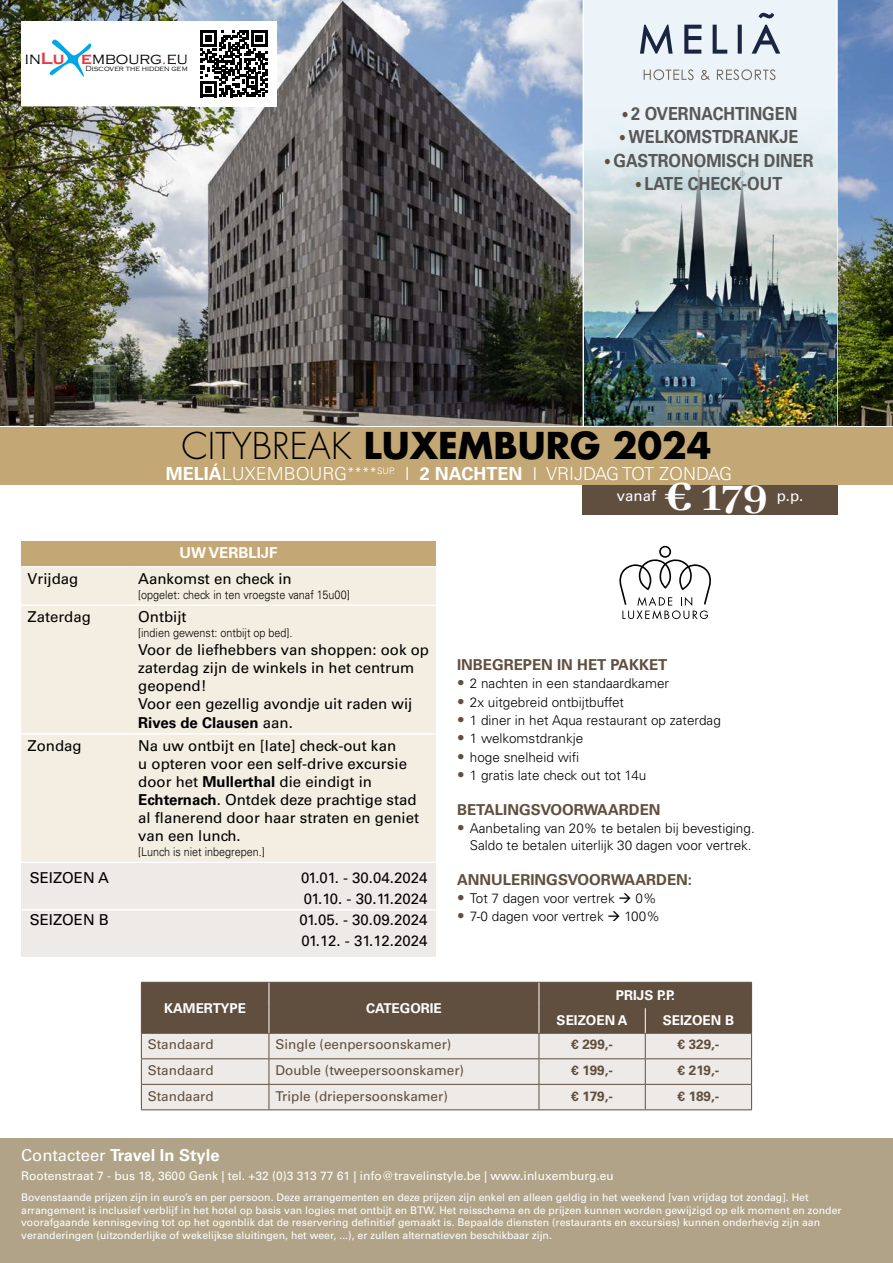
<style>
.page{position:relative;width:893px;height:1263px;background:#fff}
.page>*{position:absolute;margin:0;border:0;box-sizing:border-box;transform-origin:0 0}
.t1{font:800 45px "Abhaya Libre";color:#fff}
.t2{font:700 36px "Futura Std";color:#000}
.t3{font:700 18px "Univers LT Std";color:#575756;scale:.9 1}
.t4{font:300 18px "Univers LT Std";color:#fff}
.t5{font:300 16.8px "Copperplate Gothic";color:#010202}
.t6{font:700 16.5px "Univers LT Std";color:#fff}
.t7{font:15px/18px "Univers LT Std";color:#000}
.t8{font:700 15px "Univers LT Std";color:#604f3f}
.t9{font:700 15px "Univers LT Std";color:#fff}
.t10{font:15px "Univers LT Std";color:#fff}
.t11{font:300 13.5px/16.2px "Univers LT Std";color:#000;text-align:right}
.t12{font:13.5px "Univers LT Std";color:#604f3f}
.t13{font:700 13.5px/25.5px "Univers LT Std";color:#fff}
.t14{font:700 13.5px "Univers LT Std";color:#604f3f}
.t15{font:300 12px "Univers LT Std";color:#000;scale:.9 1}
.t16{font:12px "Univers LT Std";color:#fff}
.t17{font:10.5px/12.6px "Univers LT Std";color:#fff}
.t18{font:300 7.8px "Copperplate Gothic";color:#010202}
.s1{font-weight:700;color:#e73843}
.s2{color:#e72d3b}
.s3{font-size:15px;color:#604f3f}
.s4{font-weight:300}
.s5{font-weight:700}
.s6{font-weight:400}
</style>
<div class="page">
<img style="left:0;top:0;width:893px;height:425px">
<svg style="left:583px;top:0;width:255px;height:427px;background:#e4edf1"></svg>
<div style="left:0;top:427px;width:893px;height:58px;background:#c3a875"></div>
<div style="left:583px;top:485px;width:255px;height:29px;background:#604f3f"></div>
<div style="left:0;top:1138px;width:893px;height:125px;background:#b0a388"></div>
<div style="left:21px;top:541px;width:415px;height:26px;background:#c3a875"></div>
<div style="left:21px;top:567px;width:415px;height:295px;background:#f4ede1"></div>
<hr style="left:21px;top:566px;width:111px;height:1px;background:#fff">
<hr style="left:132px;top:566px;width:304px;height:1px;background:#fff">
<hr style="left:21px;top:604px;width:111px;height:2px;background:#fff">
<hr style="left:132px;top:604px;width:304px;height:2px;background:#fff">
<hr style="left:21px;top:733px;width:111px;height:2px;background:#fff">
<hr style="left:132px;top:733px;width:304px;height:2px;background:#fff">
<div style="left:22px;top:22px;width:169px;height:84px;background:#fff"></div>
<svg style="left:50px;top:40px;width:41px;height:37px"></svg>
<div style="left:191px;top:21px;width:85px;height:85px;background:#fff"></div>
<svg style="left:201px;top:30px;width:66px;height:67px"></svg>
<svg style="left:644px;top:69px;width:132px;height:11px"></svg>
<svg style="left:640px;top:13px;width:140px;height:41px;background:#bdc6d0"></svg>
<div style="left:584px;top:81px;width:252px;height:344px;background:#ecf3f8"></div>
<img style="left:584px;top:141px;width:252px;height:284px">
<div style="left:21px;top:863px;width:415px;height:94px;background:#edeae7"></div>
<hr style="left:21px;top:909px;width:415px;height:1px;background:#fff">
<svg style="left:619px;top:546px;width:92px;height:73px"></svg>
<hr style="left:141px;top:1109px;width:128px;height:1px;background:#604f3f">
<hr style="left:269px;top:1109px;width:270px;height:1px;background:#604f3f">
<hr style="left:539px;top:1109px;width:106px;height:1px;background:#604f3f">
<hr style="left:645px;top:1109px;width:107px;height:1px;background:#604f3f">
<svg style="left:141px;top:982px;width:611px;height:127px;background:#b0a79f"></svg>
<h3 class="t5" style="left:25px;top:49px;width:164px">in<span class="s1">Lu e</span>mbourg<span class="s2">.</span>eu</h3>
<p class="t18" style="left:85px;top:65px;width:104px">Discover the hidden gem</p>
<h3 class="t3" style="left:623px;top:103px;width:196px"><span class="s3">•</span> 2 OVERNACHTINGEN</h3>
<h3 class="t3" style="left:620px;top:126px;width:200px"><span class="s3">•</span> WELKOMSTDRANKJE</h3>
<h3 class="t3" style="left:605px;top:150px;width:233px"><span class="s3">•</span> GASTRONOMISCH DINER</h3>
<h3 class="t3" style="left:636px;top:173px;width:164px"><span class="s3">•</span> LATE CHECK-OUT</h3>
<h2 class="t2" style="left:181px;top:422px;width:532px"><span class="s4">CITYBREAK</span> LUXEMBURG 2024</h2>
<h3 class="t4" style="left:166px;top:463px;width:568px"><span class="s5">MELIÁ</span>LUXEMBOURG<sup>****</sup><sup>SUP.</sup> I <span class="s5">2 NACHTEN</span> I VRIJDAG TOT ZONDAG</h3>
<h3 class="t10" style="left:617px;top:487px;width:41px">vanaf</h3>
<h1 class="t1" style="left:665px;top:471px;width:105px">€ 179</h1>
<h3 class="t10" style="left:777px;top:487px;width:28px">p.p.</h3>
<h3 class="t9" style="left:179px;top:544px;width:100px">UW VERBLIJF</h3>
<h3 class="t7" style="left:28px;top:570px;width:52px">Vrijdag</h3>
<h3 class="t7" style="left:138px;top:570px;width:155px">Aankomst en check in</h3>
<p class="t15" style="left:138px;top:587px;width:236px">[opgelet: check in ten vroegste vanaf 15u00]</p>
<h3 class="t7" style="left:28px;top:608px;width:65px">Zaterdag</h3>
<h3 class="t7" style="left:138px;top:608px;width:50px">Ontbijt</h3>
<p class="t15" style="left:138px;top:626px;width:173px">[indien gewenst: ontbijt op bed].</p>
<h3 class="t7" style="left:138px;top:641px;width:292px">Voor de liefhebbers van shoppen: ook op zaterdag zijn de winkels in het centrum geopend!<br>Voor een gezellig avondje uit raden wij<br><span class="s5">Rives de Clausen</span> aan.</h3>
<h3 class="t7" style="left:28px;top:737px;width:56px">Zondag</h3>
<h3 class="t7" style="left:138px;top:737px;width:282px">Na uw ontbijt en [late] check-out kan<br>u opteren voor een self-drive excursie door het <span class="s5">Mullerthal</span> die eindigt in <span class="s5">Echternach</span>. Ontdek deze prachtige stad al flanerend door haar straten en geniet van een lunch.</h3>
<p class="t15" style="left:138px;top:845px;width:142px">[Lunch is niet inbegrepen.]</p>
<h3 class="t7" style="left:30px;top:868px;width:81px">SEIZOEN A</h3>
<h3 class="t7" style="left:301px;top:867px;width:128px;line-height:21px">01.01. - 30.04.2024<br>01.10. - 30.11.2024</h3>
<h3 class="t7" style="left:30px;top:910px;width:81px">SEIZOEN B</h3>
<h3 class="t7" style="left:300px;top:909px;width:129px;line-height:21px">01.05. - 30.09.2024<br>01.12. - 31.12.2024</h3>
<h3 class="t8" style="left:457px;top:656px;width:212px">INBEGREPEN IN HET PAKKET</h3>
<p class="t11" style="left:457px;top:675px;width:213px"><span class="s3">•</span> 2 nachten in een standaardkamer</p>
<p class="t11" style="left:457px;top:694px;width:168px"><span class="s3">•</span> 2x uitgebreid ontbijtbuffet</p>
<p class="t11" style="left:457px;top:712px;width:265px"><span class="s3">•</span> 1 diner in het Aqua restaurant op zaterdag</p>
<p class="t11" style="left:457px;top:730px;width:128px"><span class="s3">•</span> 1 welkomstdrankje</p>
<p class="t11" style="left:457px;top:749px;width:124px"><span class="s3">•</span> hoge snelheid wifi</p>
<p class="t11" style="left:457px;top:767px;width:191px"><span class="s3">•</span> 1 gratis late check out tot 14u</p>
<h3 class="t8" style="left:457px;top:801px;width:205px">BETALINGSVOORWAARDEN</h3>
<p class="t11" style="left:457px;top:820px;width:299px"><span class="s3">•</span> Aanbetaling van 20% te betalen bij bevestiging.<br>Saldo te betalen uiterlijk 30 dagen voor vertrek.</p>
<h3 class="t8" style="left:457px;top:870px;width:236px">ANNULERINGSVOORWAARDEN:</h3>
<p class="t11" style="left:457px;top:890px;width:201px"><span class="s3">•</span> Tot 7 dagen voor vertrek → 0%</p>
<p class="t11" style="left:457px;top:908px;width:204px"><span class="s3">•</span> 7-0 dagen voor vertrek → 100%</p>
<p class="t13" style="left:164px;top:995px;width:83px">KAMERTYPE</p>
<p class="t13" style="left:366px;top:995px;width:77px">CATEGORIE</p>
<p class="t13" style="left:557px;top:982px;width:120px;text-indent:59px">PRIJS P.P.<br>SEIZOEN A</p>
<p class="t13" style="left:663px;top:1008px;width:73px">SEIZOEN B</p>
<p class="t12" style="left:148px;top:1037px;width:68px">Standaard</p>
<p class="t12" style="left:275px;top:1037px;width:178px">Single (eenpersoonskamer)</p>
<p class="t14" style="left:571px;top:1037px;width:44px">€ 299,-</p>
<p class="t14" style="left:677px;top:1037px;width:44px">€ 329,-</p>
<p class="t12" style="left:148px;top:1062px;width:68px">Standaard</p>
<p class="t12" style="left:275px;top:1062px;width:190px">Double (tweepersoonskamer)</p>
<p class="t14" style="left:571px;top:1062px;width:43px">€ 199,-</p>
<p class="t14" style="left:678px;top:1062px;width:43px">€ 219,-</p>
<p class="t12" style="left:148px;top:1088px;width:68px">Standaard</p>
<p class="t12" style="left:275px;top:1088px;width:174px">Triple (driepersoonskamer)</p>
<p class="t14" style="left:571px;top:1088px;width:43px">€ 179,-</p>
<p class="t14" style="left:678px;top:1088px;width:43px">€ 189,-</p>
<h3 class="t6" style="left:21px;top:1146px;width:200px"><span class="s6">Contacteer</span> Travel In Style</h3>
<p class="t16" style="left:21px;top:1168px;width:594px">Rootenstraat 7 - bus 18, 3600 Genk | tel. +32 (0)3 313 77 61 | info@travelinstyle.be | www.inluxemburg.eu</p>
<p class="t17" style="left:21px;top:1191px;width:822px">Bovenstaande prijzen zijn in euro’s en per persoon. Deze arrangementen en deze prijzen zijn enkel en alleen geldig in het weekend [van vrijdag tot zondag]. Het arrangement is inclusief verblijf in het hotel op basis van logies met ontbijt en BTW. Het reisschema en de prijzen kunnen worden gewijzigd op elk moment en zonder voorafgaande kennisgeving tot op het ogenblik dat de reservering definitief gemaakt is. Bepaalde diensten (restaurants en excursies) kunnen onderhevig zijn aan veranderingen (uitzonderlijke of wekelijkse sluitingen, het weer, ...), er zullen alternatieven beschikbaar zijn.</p>
</div>
